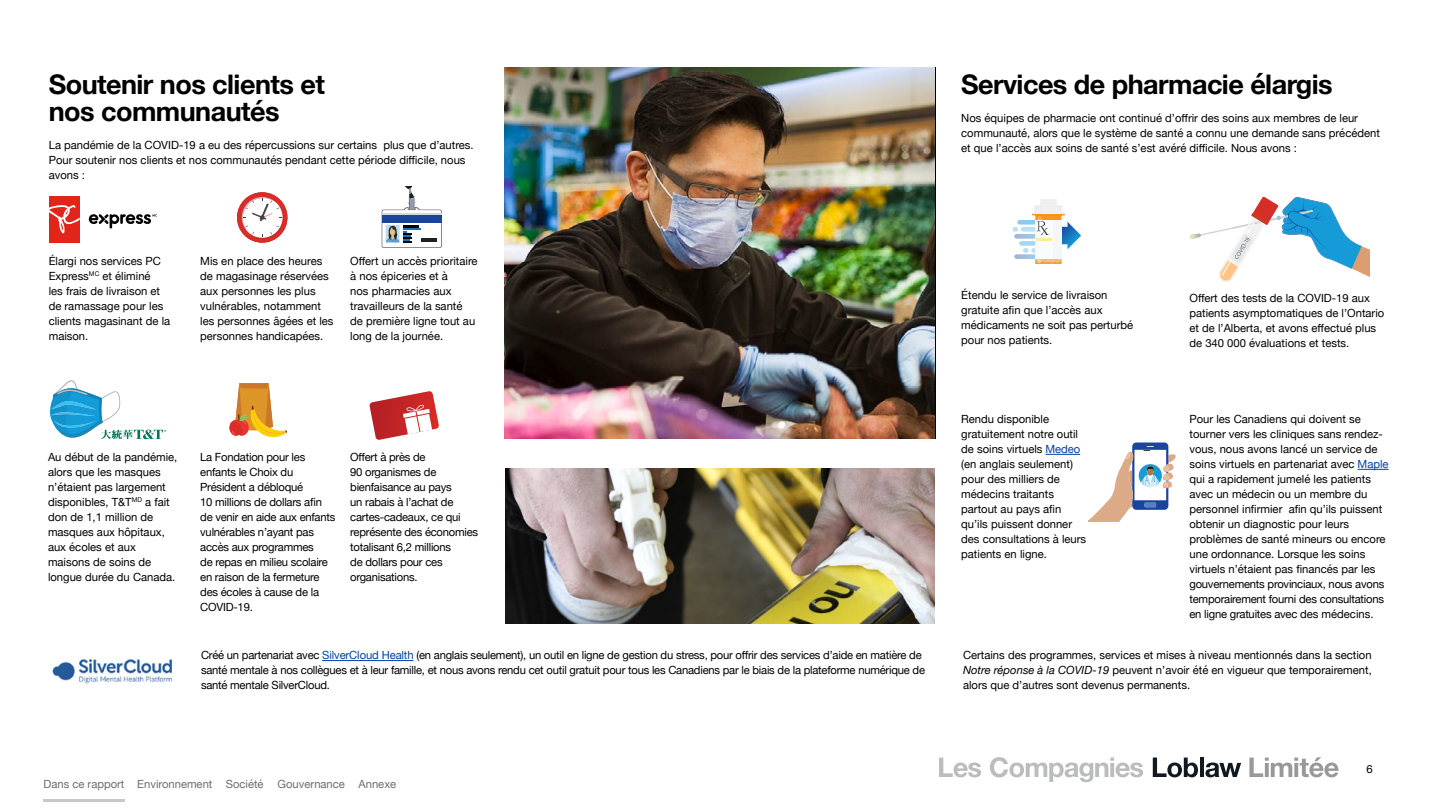
<style>
.page{position:relative;width:1440px;height:810px;background:#fff}
.page>*{position:absolute;margin:0;border:0;box-sizing:border-box;transform-origin:0 0}
.subtitle{font:700 27px/27px "Helvetica Neue";letter-spacing:-.02em;color:#000}
.t1{font:11.25px/15px "Helvetica Neue";color:#000}
.t2{font:11.25px/15px "Helvetica Neue";letter-spacing:-.02em;color:#000}
.t3{font:11.25px "Helvetica Neue";color:#6d6e71}
.t4{font:2.85px "Helvetica Neue";color:#007955}
.s1{color:#0040a4}
.s2{font-style:italic}
</style>
<div class="page">
<svg style="left:939px;top:758px;width:42px;height:19px"></svg>
<svg style="left:990px;top:757px;width:153px;height:25px"></svg>
<svg style="left:1153px;top:758px;width:45px;height:19px"></svg>
<hr style="left:1200px;top:758px;width:4px;height:19px;background:#101820">
<svg style="left:1206px;top:763px;width:35px;height:14px"></svg>
<svg style="left:1249px;top:757px;width:90px;height:20px"></svg>
<svg style="left:89px;top:214px;width:68px;height:15px"></svg>
<div style="left:49px;top:196px;width:31px;height:47px;background:#e1251b"></div>
<svg style="left:49px;top:205px;width:31px;height:29px"></svg>
<svg style="left:50px;top:380px;width:113px;height:59px"></svg>
<svg style="left:237px;top:192px;width:50px;height:51px"></svg>
<svg style="left:230px;top:383px;width:57px;height:55px"></svg>
<img style="left:52px;top:657px;width:121px;height:27px">
<hr style="left:322px;top:660px;width:92px;height:1px;background:#0040a4">
<svg style="left:382px;top:186px;width:59px;height:62px"></svg>
<svg style="left:369px;top:391px;width:70px;height:49px"></svg>
<img style="left:504px;top:68px;width:431px;height:371px">
<img style="left:506px;top:468px;width:429px;height:156px">
<svg style="left:1012px;top:199px;width:69px;height:65px"></svg>
<svg style="left:1037px;top:216px;width:4px;height:47px"></svg>
<hr style="left:1046px;top:454px;width:34px;height:1px;background:#0040a4">
<svg style="left:1088px;top:443px;width:88px;height:78px"></svg>
<svg style="left:1190px;top:197px;width:180px;height:85px"></svg>
<hr style="left:1358px;top:469px;width:31px;height:1px;background:#0040a4">
<hr style="left:44px;top:800px;width:81px;height:2px;background:#c7c8ca">
<h2 class="subtitle" style="left:49px;top:71px;width:278px">Soutenir nos clients et nos communautés</h2>
<p class="t1" style="left:49px;top:138px;width:426px">La pandémie de la COVID-19 a eu des répercussions sur certains plus que d’autres.<br>Pour soutenir nos clients et nos communautés pendant cette période difficile, nous avons :</p>
<p class="t1" style="left:49px;top:254px;width:123px">Élargi nos services PC<br>Express<sup>MC</sup> et éliminé<br>les frais de livraison et de ramassage pour les clients magasinant de la maison.</p>
<p class="t1" style="left:200px;top:254px;width:135px">Mis en place des heures de magasinage réservées aux personnes les plus vulnérables, notamment les personnes âgées et les personnes handicapées.</p>
<p class="t1" style="left:350px;top:254px;width:129px">Offert un accès prioritaire à nos épiceries et à<br>nos pharmacies aux travailleurs de la santé de première ligne tout au long de la journée.</p>
<p class="t4" style="left:164px;top:429px;width:4px">®</p>
<p class="t1" style="left:48px;top:450px;width:131px">Au début de la pandémie, alors que les masques n’étaient pas largement disponibles, T&amp;T<sup>MD</sup> a fait don de 1,1 million de masques aux hôpitaux, aux écoles et aux maisons de soins de longue durée du Canada.</p>
<p class="t2" style="left:350px;top:450px;width:129px">Offert à près de<br>90 organismes de bienfaisance au pays<br>un rabais à l’achat de cartes-cadeaux, ce qui représente des économies totalisant 6,2 millions<br>de dollars pour ces organisations.</p>
<p class="t2" style="left:200px;top:450px;width:137px">La Fondation pour les enfants le Choix du<br>Président a débloqué<br>10 millions de dollars afin de venir en aide aux enfants vulnérables n’ayant pas accès aux programmes<br>de repas en milieu scolaire en raison de la fermeture des écoles à cause de la<br>COVID-19.</p>
<p class="t2" style="left:201px;top:649px;width:726px">Créé un partenariat avec <span class="s1">SilverCloud Health</span> (en anglais seulement), un outil en ligne de gestion du stress, pour offrir des services d’aide en matière de santé mentale à nos collègues et à leur famille, et nous avons rendu cet outil gratuit pour tous les Canadiens par le biais de la plateforme numérique de santé mentale SilverCloud.</p>
<p class="t3" style="left:44px;top:776px;width:354px">Dans ce rapport Environnement Société Gouvernance Annexe</p>
<h2 class="subtitle" style="left:961px;top:71px;width:373px">Services de pharmacie élargis</h2>
<p class="t1" style="left:961px;top:111px;width:420px">Nos équipes de pharmacie ont continué d’offrir des soins aux membres de leur communauté, alors que le système de santé a connu une demande sans précédent et que l’accès aux soins de santé s’est avéré difficile. Nous avons :</p>
<p class="t1" style="left:961px;top:288px;width:173px">Étendu le service de livraison gratuite afin que l’accès aux médicaments ne soit pas perturbé pour nos patients.</p>
<p class="t1" style="left:1190px;top:291px;width:196px">Offert des tests de la COVID-19 aux patients asymptomatiques de l’Ontario et de l’Alberta, et avons effectué plus de 340 000 évaluations et tests.</p>
<p class="t1" style="left:1190px;top:412px;width:201px">Pour les Canadiens qui doivent se tourner vers les cliniques sans rendez&shy;vous, nous avons lancé un service de soins virtuels en partenariat avec <span class="s1">Maple </span>qui a rapidement jumelé les patients avec un médecin ou un membre du personnel infirmier afin qu’ils puissent obtenir un diagnostic pour leurs problèmes de santé mineurs ou encore une ordonnance. Lorsque les soins virtuels n’étaient pas financés par les gouvernements provinciaux, nous avons temporairement fourni des consultations en ligne gratuites avec des médecins.</p>
<p class="t1" style="left:963px;top:649px;width:410px;text-align:justify">Certains des programmes, services et mises à niveau mentionnés dans la section <span class="s2">Notre réponse à la COVID-19</span> peuvent n’avoir été en vigueur que temporairement, alors que d’autres sont devenus permanents.</p>
<p class="t1" style="left:961px;top:412px;width:127px">Rendu disponible gratuitement notre outil de soins virtuels <span class="s1">Medeo </span>(en anglais seulement) pour des milliers de médecins traitants partout au pays afin qu’ils puissent donner des consultations à leurs patients en ligne.</p>
<p class="t1" style="left:1366px;top:762px;width:8px">6</p>
</div>
